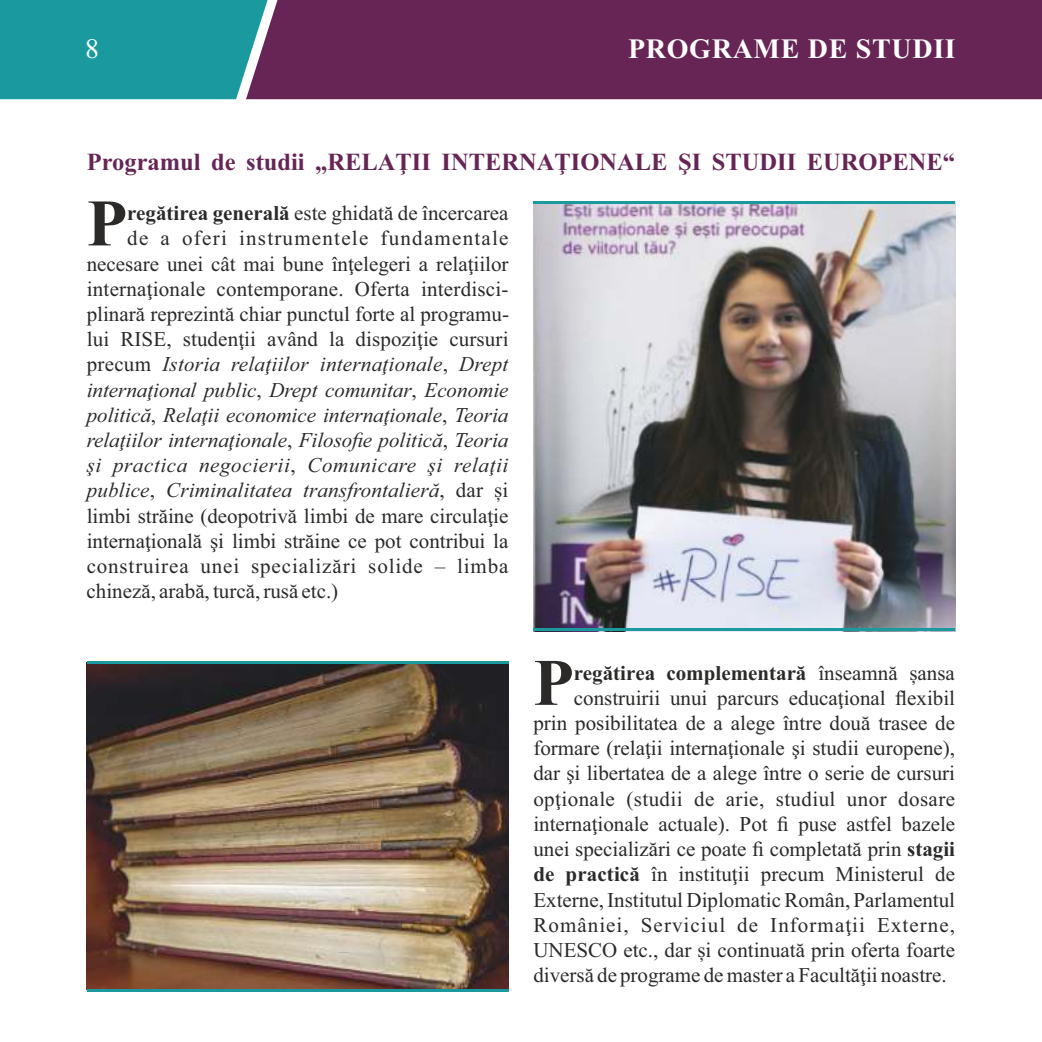
<style>
.page{position:relative;width:1042px;height:1042px;background:#fff}
.page>*{position:absolute;margin:0;border:0;box-sizing:border-box;transform-origin:0 0}
.t1{font:700 66.15px "Times New Roman";color:#2b2a29}
.t2{font:700 28px "Times New Roman";letter-spacing:.025em;color:#fefefe}
.t3{font:28px "Times New Roman";color:#fefefe}
.t4{font:700 24.5px "Times New Roman";color:#662554}
.t5{font:21px/25.2px "Times New Roman";color:#2b2a29;text-align:justify}
.t6{font:700 21px "Times New Roman";color:#2b2a29}
.s1{font-weight:700}
.s2{font-style:italic}
.s3{font-weight:400}
</style>
<div class="page">
<img style="left:533px;top:204px;width:422px;height:424px">
<div style="left:272px;top:0;width:769px;height:99px;background:#662554"></div>
<svg style="left:0;top:0;width:272px;height:99px;background:#24989e"></svg>
<svg style="left:1041px;top:0;width:1px;height:99px"></svg>
<hr style="left:533px;top:201px;width:422px;height:3px;background:#1a999e">
<hr style="left:533px;top:628px;width:422px;height:3px;background:#1a999e">
<img style="left:87px;top:663px;width:421px;height:326px">
<hr style="left:87px;top:661px;width:421px;height:2px;background:#1a999e">
<hr style="left:87px;top:989px;width:421px;height:2px;background:#1a999e">
<h2 class="t3" style="left:85px;top:38px;width:15px">8</h2>
<h2 class="t2" style="left:628px;top:39px;width:329px">PROGRAME DE STUDII</h2>
<p class="t4" style="left:87px;top:154px;width:870px">Programul de studii „RELAŢII INTERNAŢIONALE ŞI STUDII EUROPENE“</p>
<h1 class="t1" style="left:87px;top:201px;width:42px">P</h1>
<p class="t5" style="left:127px;top:203px;width:383px"><span class="s1">regătirea generală</span> este ghidată de încercarea</p>
<p class="t5" style="left:87px;top:228px;width:424px;text-indent:41px">de a oferi instrumentele fundamentale necesare unei cât mai bune înţelegeri a relaţiilor internaţionale contemporane. Oferta interdisci&shy;plinară reprezintă chiar punctul forte al programu&shy;lui RISE, studenţii având la dispoziţie cursuri precum <span class="s2">Istoria relaţiilor internaţionale</span>, <span class="s2">Drept internaţional public</span>, <span class="s2">Drept comunitar</span>, <span class="s2">Economie politică</span>, <span class="s2">Relaţii economice internaţionale</span>, <span class="s2">Teoria relaţiilor internaţionale</span>, <span class="s2">Filosofie politică</span>, <span class="s2">Teoria şi practica negocierii</span>, <span class="s2">Comunicare şi relaţii publice</span>, <span class="s2">Criminalitatea transfrontalieră</span>, dar și limbi străine (deopotrivă limbi de mare circulaţie internaţională şi limbi străine ce pot contribui la construirea unei specializări solide – limba chineză, arabă, turcă, rusă etc.)</p>
<h1 class="t1" style="left:533px;top:660px;width:42px">P</h1>
<p class="t6" style="left:574px;top:665px;width:382px">regătirea complementară <span class="s3">înseamnă șansa</span></p>
<p class="t5" style="left:533px;top:687px;width:423px;text-indent:40px">construirii unui parcurs educaţional flexibil prin posibilitatea de a alege între două trasee de formare (relaţii internaţionale şi studii europene), dar şi libertatea de a alege între o serie de cursuri opţionale (studii de arie, studiul unor dosare internaţionale actuale). Pot fi puse astfel bazele unei specializări ce poate fi completată prin <span class="s1">stagii de practică</span> în instituţii precum Ministerul de Externe, Institutul Diplomatic Român, Parlamentul României, Serviciul de Informaţii Externe, UNESCO etc., dar și continuată prin oferta foarte diversă de programe de master a Facultăţii noastre.</p>
</div>
